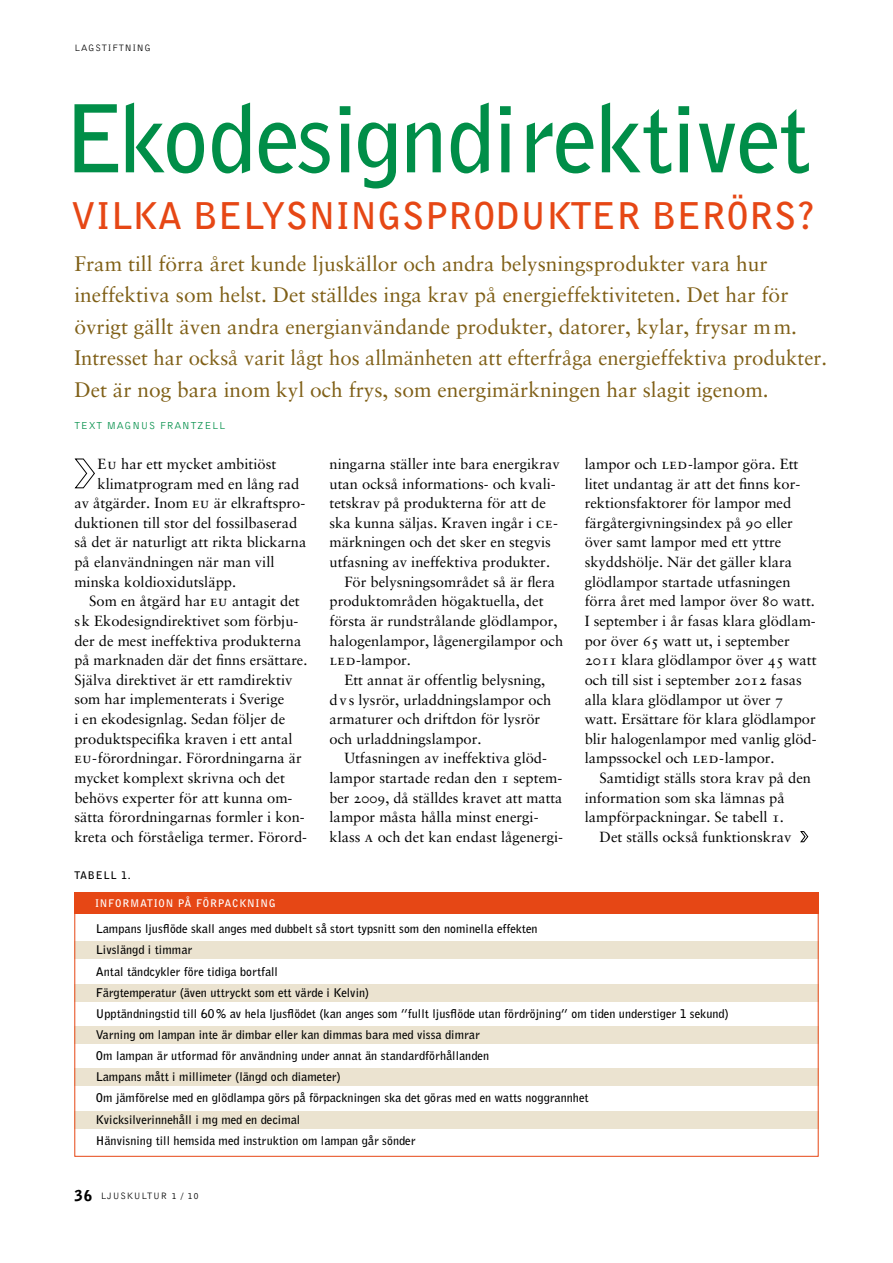
<style>
.page{position:relative;width:893px;height:1263px;background:#fff}
.page>*{position:absolute;margin:0;border:0;box-sizing:border-box;transform-origin:0 0}
.t1{font:700 93px "Bell Gothic BT";letter-spacing:-.005em;color:#008e48}
.t2{font:700 36.75px "Bell Gothic BT";letter-spacing:.01em;color:#e64715}
.t3{font:21px/31.5px "Sabon Roman Ljk";color:#7f5f16}
.t4{font:14.7px/19.6px "Sabon Roman Ljk";color:#000}
.t5{font:700 12px/21.1px "Bell Gothic BT";letter-spacing:.01em;color:#000}
.t6{font:700 10.5px "Bell Gothic BT";letter-spacing:.075em;color:#fff}
.t7{font:10.5px "Bell Gothic BT";letter-spacing:.075em;color:#008e48}
.t8{font:700 10.5px "Bell Gothic BT";letter-spacing:.075em;color:#000}
.t9{font:9.6px "Bell Gothic BT";letter-spacing:.075em;color:#000}
.s1{font-family:"Sabon Roman SC"}
.s2{font-weight:900;font-size:15px}
</style>
<div class="page">
<svg style="left:74px;top:458px;width:21px;height:31px"></svg>
<div style="left:74px;top:1111px;width:745px;height:17px;background:#ebe3d0"></div>
<div style="left:74px;top:1069px;width:745px;height:17px;background:#ebe3d0"></div>
<div style="left:74px;top:1026px;width:745px;height:17px;background:#ebe3d0"></div>
<div style="left:74px;top:985px;width:745px;height:17px;background:#ebe3d0"></div>
<div style="left:74px;top:942px;width:745px;height:17px;background:#ebe3d0"></div>
<div style="left:74px;top:892px;width:745px;height:21px;background:#e64715"></div>
<svg style="left:800px;top:831px;width:8px;height:11px"></svg>
<p class="t9" style="left:74px;top:42px;width:78px">LAGSTIFTNING</p>
<h1 class="t1" style="left:64px;top:77px;width:747px">Ekodesigndirektivet</h1>
<h2 class="t2" style="left:71px;top:191px;width:746px">Vilka be lysningsprodukte r be rörs?</h2>
<p class="t3" style="left:74px;top:247px;width:754px">Fram till förra året kunde ljuskällor och andra belysningsprodukter vara hur ineffektiva som helst. Det ställdes inga krav på energieffektiviteten. Det har för övrigt gällt även andra energianvändande produkter, datorer, kylar, frysar mm.<br>Intresset har också varit lågt hos allmänheten att efterfråga energieffektiva produkter.<br>Det är nog bara inom kyl och frys, som energimärkningen har slagit igenom.</p>
<p class="t7" style="left:74px;top:419px;width:74px">TEXT MAGNUS</p>
<p class="t7" style="left:160px;top:419px;width:59px">FRANTZELL</p>
<p class="t4" style="left:98px;top:454px;width:180px"><span class="s1">Eu</span> har ett mycket ambitiöst</p>
<p class="t4" style="left:98px;top:473px;width:203px">klimatprogram med en lång rad</p>
<p class="t4" style="left:74px;top:493px;width:232px">av åtgärder. Inom <span class="s1">eu</span> är elkraftspro-</p>
<p class="t4" style="left:74px;top:513px;width:225px">duktionen till stor del fossilbaserad</p>
<p class="t4" style="left:74px;top:532px;width:233px">så det är naturligt att rikta blickarna</p>
<p class="t4" style="left:74px;top:552px;width:202px">på elanvändningen när man vill</p>
<p class="t4" style="left:74px;top:572px;width:163px">minska koldioxidutsläpp.</p>
<p class="t4" style="left:89px;top:591px;width:212px">Som en åtgärd har <span class="s1">eu</span> antagit det</p>
<p class="t4" style="left:74px;top:611px;width:226px">sk Ekodesigndirektivet som förbju-</p>
<p class="t4" style="left:74px;top:630px;width:229px">der de mest ineffektiva produkterna</p>
<p class="t4" style="left:74px;top:650px;width:234px">på marknaden där det finns ersättare.</p>
<p class="t4" style="left:74px;top:670px;width:220px">Själva direktivet är ett ramdirektiv</p>
<p class="t4" style="left:74px;top:689px;width:211px">som har implementerats i Sverige</p>
<p class="t4" style="left:74px;top:709px;width:212px">i en ekodesignlag. Sedan följer de</p>
<p class="t4" style="left:74px;top:729px;width:220px">produktspecifika kraven i ett antal</p>
<p class="t4" style="left:74px;top:748px;width:229px"><span class="s1">eu-</span>förordningar. Förordningarna är</p>
<p class="t4" style="left:74px;top:768px;width:212px">mycket komplext skrivna och det</p>
<p class="t4" style="left:74px;top:787px;width:220px">behövs experter för att kunna om-</p>
<p class="t4" style="left:74px;top:807px;width:232px">sätta förordningarnas formler i kon-</p>
<p class="t4" style="left:74px;top:827px;width:234px">kreta och förståeliga termer. Förord-</p>
<p class="t8" style="left:74px;top:869px;width:58px">tabe ll 1.</p>
<p class="t6" style="left:95px;top:896px;width:182px">information på förpackning</p>
<p class="t4" style="left:330px;top:454px;width:232px">ningarna ställer inte bara energikrav</p>
<p class="t4" style="left:330px;top:473px;width:228px">utan också informations- och kvali-</p>
<p class="t4" style="left:330px;top:493px;width:218px">tetskrav på produkterna för att de</p>
<p class="t4" style="left:330px;top:513px;width:230px">ska kunna säljas. Kraven ingår i <span class="s1">ce-</span></p>
<p class="t4" style="left:330px;top:532px;width:223px">märkningen och det sker en stegvis</p>
<p class="t4" style="left:330px;top:552px;width:222px">utfasning av ineffektiva produkter.</p>
<p class="t4" style="left:344px;top:572px;width:212px">För belysningsområdet så är flera</p>
<p class="t4" style="left:330px;top:591px;width:216px">produktområden högaktuella, det</p>
<p class="t4" style="left:330px;top:611px;width:229px">första är rundstrålande glödlampor,</p>
<p class="t4" style="left:330px;top:630px;width:235px">halogenlampor, lågenergilampor och</p>
<p class="t4" style="left:330px;top:650px;width:83px"><span class="s1">led</span>-lampor.</p>
<p class="t4" style="left:344px;top:670px;width:202px">Ett annat är offentlig belysning,</p>
<p class="t4" style="left:330px;top:689px;width:223px">dv s lysrör, urladdningslampor och</p>
<p class="t4" style="left:330px;top:709px;width:212px">armaturer och driftdon för lysrör</p>
<p class="t4" style="left:330px;top:729px;width:153px">och urladdningslampor.</p>
<p class="t4" style="left:344px;top:748px;width:204px">Utfasningen av ineffektiva glöd-</p>
<p class="t4" style="left:330px;top:768px;width:234px">lampor startade redan den 1 septem-</p>
<p class="t4" style="left:330px;top:787px;width:234px">ber 2009, då ställdes kravet att matta</p>
<p class="t4" style="left:330px;top:807px;width:209px">lampor måsta hålla minst energi-</p>
<p class="t4" style="left:330px;top:827px;width:235px">klass <span class="s1">a</span> och det kan endast lågenergi-</p>
<p class="t4" style="left:585px;top:454px;width:234px">lampor och <span class="s1">led</span>-lampor göra. Ett litet undantag är att det finns kor&shy;rektionsfaktorer för lampor med färgåtergivningsindex på 90 eller över samt lampor med ett yttre skyddshölje. När det gäller klara glödlampor startade utfasningen förra året med lampor över 80 watt.<br>I september i år fasas klara glödlam&shy;por över 65 watt ut, i september 2011 klara glödlampor över 45 watt och till sist i september 2012 fasas alla klara glödlampor ut över 7 watt. Ersättare för klara glödlampor blir halogenlampor med vanlig glöd&shy;lampssockel och <span class="s1">led-</span>lampor.</p>
<p class="t4" style="left:585px;top:768px;width:228px;text-indent:15px">Samtidigt ställs stora krav på den information som ska lämnas på lampförpackningar. Se tabell 1.</p>
<p class="t4" style="left:600px;top:827px;width:193px">Det ställs också funktionskrav</p>
<p class="t5" style="left:96px;top:918px;width:634px">Lampans ljusflöde skall anges med dubbelt så stort typsnitt som den nominella effekten<br>Livslängd i timmar<br>Antal tändcykler före tidiga bortfall<br>Färgtemperatur (även uttryckt som ett värde i Kelvin)<br>U pptändningstid till 60 % av hela ljusflödet (kan anges som ”fullt ljusflöde utan fördröjning” om tiden understiger 1 sekund)<br>Varning om lampan inte är dimbar eller kan dimmas bara med vissa dimrar<br>Om lampan är utformad för användning under annat än standardförhållanden<br>Lampans mått i millimeter (längd och diameter)<br>Om jämförelse med en glödlampa görs på förpackningen ska det göras med en watts noggrannhet<br>Kvicksilverinnehåll i mg med en decimal<br>Hänvisning till hemsida med instruktion om lampan går sönder</p>
<p class="t9" style="left:74px;top:1190px;width:126px"><span class="s2">36</span> LJUSKULTUR 1 / 10</p>
</div>
